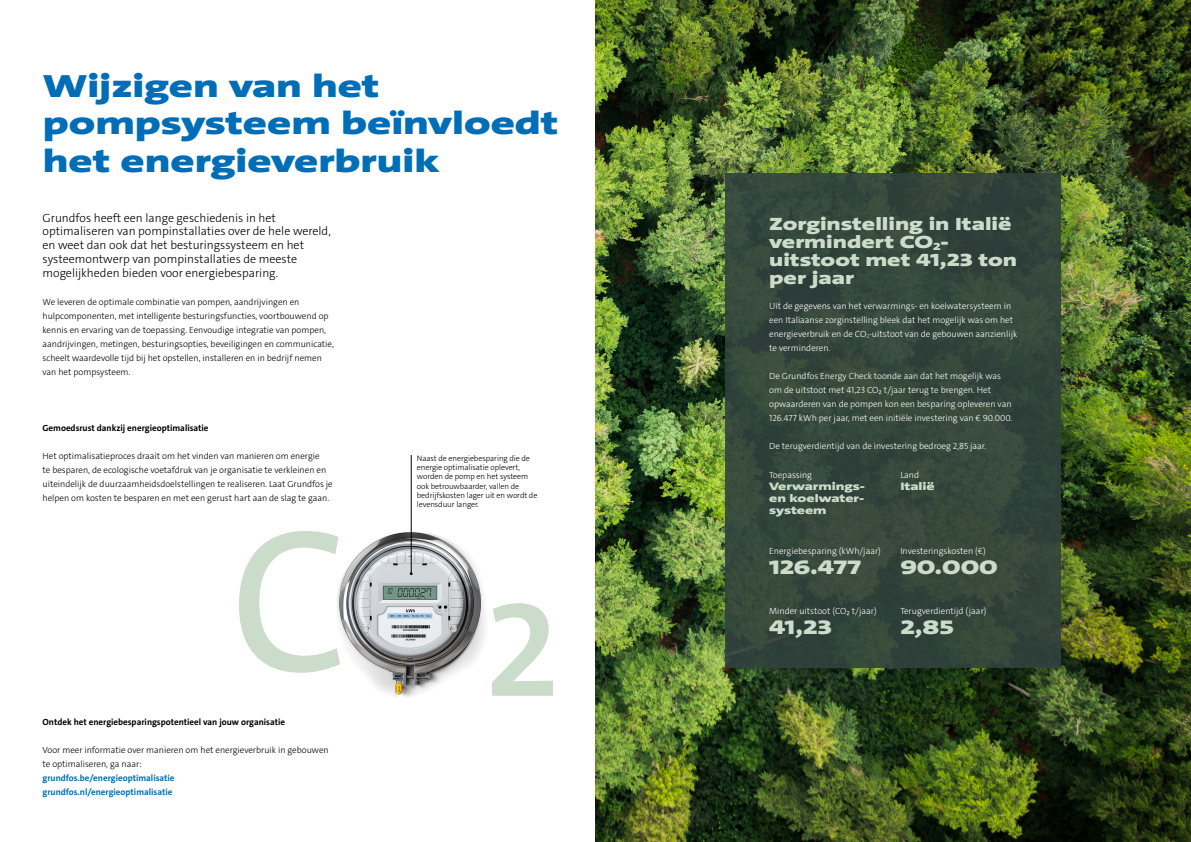
<style>
.page{position:relative;width:1191px;height:842px;background:#fff}
.page>*{position:absolute;margin:0;border:0;box-sizing:border-box;transform-origin:0 0}
.t1{font:900 32.5px/37.4px "Grundfos The Sans Extd";color:#006eb7}
.t2{font:900 20px "Grundfos The Sans Extd";color:#cbddca}
.t3{font:900 18px/18px "Grundfos The Sans Extd";color:#cbddca}
.t4{font:300 12px/13.8px "Grundfos The Sans";color:#000}
.t5{font:900 11px/12px "Grundfos The Sans Extd";color:#cbddca;text-align:justify}
.t6{font:300 9px/14px "Grundfos The Sans";color:#000}
.t7{font:300 9px/14px "Grundfos The Sans";color:#fff}
.t8{font:700 9px "Grundfos The Sans";color:#000}
.t9{font:700 9px/14px "Grundfos The Sans";color:#006eb7}
.t10{font:300 8px/9.2px "Grundfos The Sans";letter-spacing:-.005em;color:#000}
</style>
<div class="page">
<img style="left:595px;top:0;width:596px;height:842px">
<svg style="left:239px;top:531px;width:314px;height:165px"></svg>
<hr style="left:411px;top:455px;width:1px;height:119px;background:#000">
<div style="left:725px;top:174px;width:336px;height:494px;background:#31423e"></div>
<h1 class="t1" style="left:43px;top:68px;width:517px">Wijzigen van het pompsysteem beïnvloedt het energieverbruik</h1>
<p class="t4" style="left:43px;top:211px;width:290px">Grundfos heeft een lange geschiedenis in het optimaliseren van pompinstallaties over de hele wereld, en weet dan ook dat het besturingssysteem en het systeemontwerp van pompinstallaties de meeste mogelijkheden bieden voor energiebesparing.</p>
<p class="t6" style="left:43px;top:295px;width:293px">We leveren de optimale combinatie van pompen, aandrijvingen en hulpcomponenten, met intelligente besturingsfuncties, voortbouwend op kennis en ervaring van de toepassing. Eenvoudige integratie van pompen, aandrijvingen, metingen, besturingsopties, beveiligingen en communicatie, scheelt waardevolle tijd bij het opstellen, installeren en in bedrijf nemen van het pompsysteem.</p>
<p class="t8" style="left:43px;top:422px;width:168px">Gemoedsrust dankzij energieoptimalisatie</p>
<p class="t6" style="left:43px;top:449px;width:292px">Het optimalisatieproces draait om het vinden van manieren om energie<br>te besparen, de ecologische voetafdruk van je organisatie te verkleinen en uiteindelijk de duurzaamheidsdoelstellingen te realiseren. Laat Grundfos je helpen om kosten te besparen en met een gerust hart aan de slag te gaan.</p>
<p class="t8" style="left:43px;top:716px;width:244px">Ontdek het energiebesparingspotentieel van jouw organisatie</p>
<p class="t6" style="left:43px;top:743px;width:288px">Voor meer informatie over manieren om het energieverbruik in gebouwen te optimaliseren, ga naar:</p>
<p class="t9" style="left:43px;top:771px;width:134px">grundfos.be/energieoptimalisatie grundfos.nl/energieoptimalisatie</p>
<p class="t10" style="left:417px;top:454px;width:122px">Naast de energiebesparing die de energie optimalisatie oplevert, worden de pomp en het systeem ook betrouwbaarder, vallen de bedrijfskosten lager uit en wordt de levensduur langer.</p>
<h3 class="t3" style="left:769px;top:215px;width:249px">Zorginstelling in Italië vermindert CO<sub>2</sub>- uitstoot met 41,23 ton per jaar</h3>
<p class="t7" style="left:769px;top:299px;width:250px">Uit de gegevens van het verwarmings- en koelwatersysteem in een Italiaanse zorginstelling bleek dat het mogelijk was om het energieverbruik en de CO<sub>2</sub>-uitstoot van de gebouwen aanzienlijk te verminderen.</p>
<p class="t7" style="left:769px;top:369px;width:244px">De Grundfos Energy Check toonde aan dat het mogelijk was om de uitstoot met 41,23 CO₂ t/jaar terug te brengen. Het opwaarderen van de pompen kon een besparing opleveren van 126.477 kWh per jaar, met een initiële investering van € 90.000.</p>
<p class="t7" style="left:769px;top:439px;width:219px">De terugverdientijd van de investering bedroeg 2,85 jaar.</p>
<p class="t7" style="left:769px;top:468px;width:44px">Toepassing</p>
<p class="t5" style="left:769px;top:480px;width:97px">Verwarmings&shy;en koelwater&shy;systeem</p>
<p class="t7" style="left:769px;top:544px;width:113px">Energiebesparing (kWh/jaar)</p>
<h2 class="t2" style="left:769px;top:554px;width:93px">126.477</h2>
<p class="t7" style="left:769px;top:604px;width:109px">Minder uitstoot (CO₂ t/jaar)</p>
<h2 class="t2" style="left:769px;top:614px;width:64px">41,23</h2>
<p class="t7" style="left:900px;top:468px;width:20px">Land</p>
<p class="t5" style="left:900px;top:480px;width:36px">Italië</p>
<p class="t7" style="left:900px;top:544px;width:87px">Investeringskosten (€)</p>
<h2 class="t2" style="left:900px;top:554px;width:99px">90.000</h2>
<p class="t7" style="left:900px;top:604px;width:88px">Terugverdientijd (jaar)</p>
<h2 class="t2" style="left:900px;top:614px;width:55px">2,85</h2>
</div>
